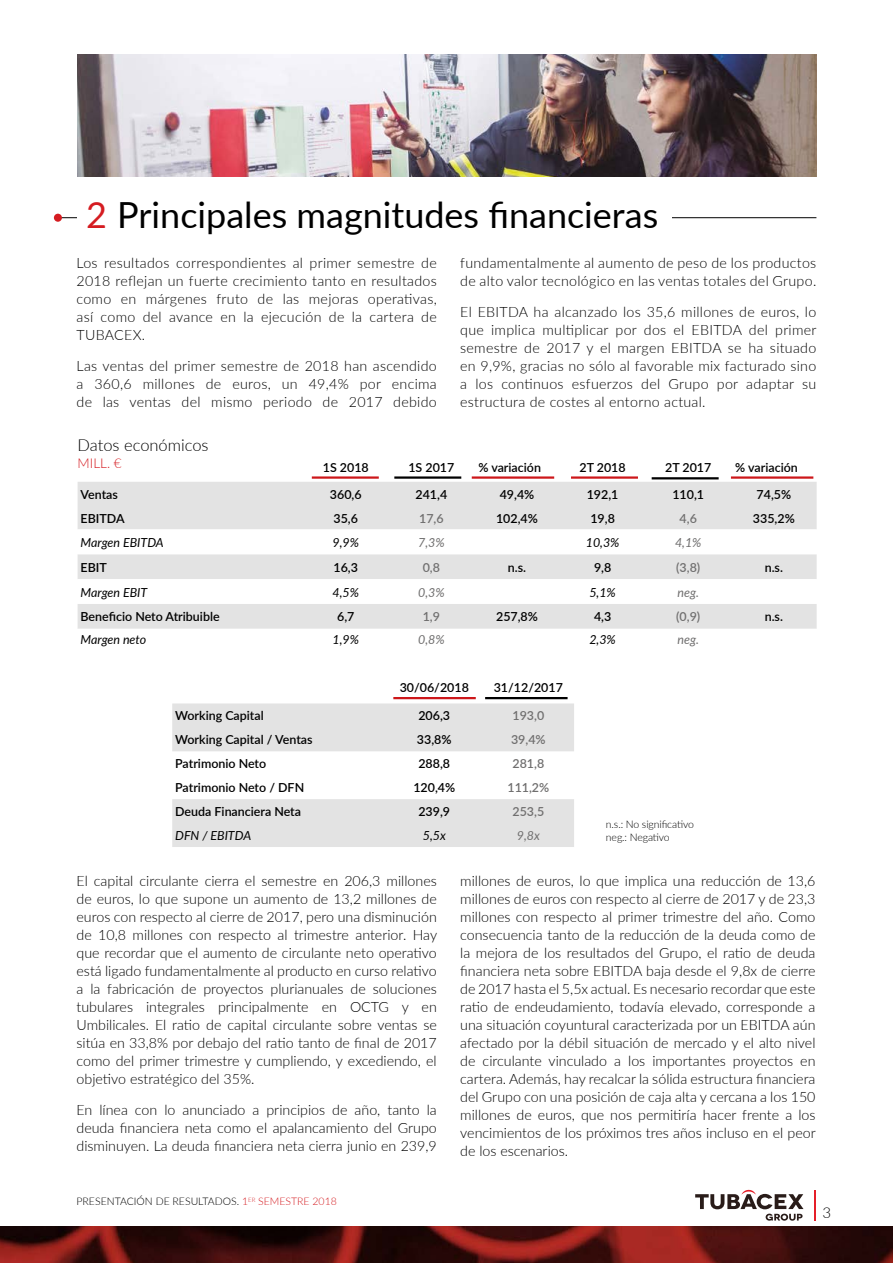
<style>
.page{position:relative;width:893px;height:1263px;background:#fff}
.page>*{position:absolute;margin:0;border:0;box-sizing:border-box;transform-origin:0 0}
.t1{font:36px "Lato";color:#000}
.t2{font:300 16.5px "Lato";color:#000}
.t3{font:300 15px "Lato";color:#000}
.t4{font:300 14.25px/18px "Lato";letter-spacing:.02em;color:#000;text-align:justify}
.t5{font:300 13.5px "Lato";color:#d51c21}
.t6{font:600 12.45px "Lato";color:#000}
.t7{font:italic 12.45px "Lato";color:#000}
.t8{font:600 12.45px "Lato";color:#706f6f}
.t9{font:italic 12.45px "Lato";color:#706f6f}
.t10{font:300 10.5px/12.6px "Lato";color:#000}
.s1{color:#d51c21}
</style>
<div class="page">
<hr style="left:814px;top:1190px;width:2px;height:31px;background:#e51f29">
<svg style="left:695px;top:1190px;width:108px;height:31px"></svg>
<img style="left:0;top:1226px;width:893px;height:37px">
<svg style="left:172px;top:703px;width:402px;height:144px;fill:#e3e3e3"></svg>
<hr style="left:393px;top:697px;width:83px;height:2px;background:#cd171a">
<hr style="left:485px;top:697px;width:83px;height:2px;background:#000">
<hr style="left:58px;top:217px;width:39px;height:1px;background:#000">
<hr style="left:218px;top:217px;width:598px;height:1px;background:#000">
<div style="left:78px;top:199px;width:38px;height:41px;background:#fff"></div>
<div style="left:117px;top:199px;width:555px;height:41px;background:#fff"></div>
<div style="left:54px;top:214px;width:8px;height:8px;background:#d51c21;border-radius:50%"></div>
<img style="left:77px;top:54px;width:739px;height:122px">
<div style="left:78px;top:482px;width:739px;height:47px;background:#e3e3e3"></div>
<svg style="left:78px;top:554px;width:739px;height:75px;fill:#e3e3e3"></svg>
<hr style="left:312px;top:476px;width:67px;height:3px;background:#cd171a">
<hr style="left:571px;top:476px;width:67px;height:3px;background:#cd171a">
<hr style="left:394px;top:476px;width:67px;height:3px;background:#000">
<hr style="left:652px;top:477px;width:67px;height:2px;background:#000">
<hr style="left:472px;top:476px;width:82px;height:3px;background:#cd171a">
<hr style="left:731px;top:476px;width:82px;height:3px;background:#cd171a">
<h1 class="t1" style="left:86px;top:189px;width:573px"><span class="s1">2</span> Principales magnitudes financieras</h1>
<p class="t4" style="left:77px;top:253px;width:362px">Los resultados correspondientes al primer semestre de 2018 reflejan un fuerte crecimiento tanto en resultados como en márgenes fruto de las mejoras operativas, así como del avance en la ejecución de la cartera de TUBACEX.</p>
<p class="t4" style="left:77px;top:356px;width:362px">Las ventas del primer semestre de 2018 han ascendido a 360,6 millones de euros, un 49,4% por encima de las ventas del mismo periodo de 2017 debido</p>
<p class="t4" style="left:460px;top:253px;width:358px">fundamentalmente al aumento de peso de los productos de alto valor tecnológico en las ventas totales del Grupo.</p>
<p class="t4" style="left:460px;top:302px;width:358px">El EBITDA ha alcanzado los 35,6 millones de euros, lo que implica multiplicar por dos el EBITDA del primer semestre de 2017 y el margen EBITDA se ha situado en 9,9%, gracias no sólo al favorable mix facturado sino a los continuos esfuerzos del Grupo por adaptar su estructura de costes al entorno actual.</p>
<p class="t2" style="left:78px;top:434px;width:133px">Datos económicos</p>
<p class="t5" style="left:78px;top:453px;width:46px">MILL. €</p>
<p class="t6" style="left:323px;top:458px;width:47px">1S 2018</p>
<p class="t6" style="left:408px;top:458px;width:47px">1S 2017</p>
<p class="t6" style="left:478px;top:458px;width:64px">% variación</p>
<p class="t6" style="left:579px;top:458px;width:48px">2T 2018</p>
<p class="t6" style="left:665px;top:458px;width:48px">2T 2017</p>
<p class="t6" style="left:735px;top:458px;width:64px">% variación</p>
<p class="t6" style="left:81px;top:485px;width:39px">Ventas</p>
<p class="t6" style="left:330px;top:485px;width:33px">360,6</p>
<p class="t6" style="left:415px;top:485px;width:33px">241,4</p>
<p class="t6" style="left:500px;top:485px;width:36px">49,4%</p>
<p class="t6" style="left:587px;top:485px;width:33px">192,1</p>
<p class="t6" style="left:672px;top:485px;width:33px">110,1</p>
<p class="t6" style="left:756px;top:485px;width:36px">74,5%</p>
<p class="t6" style="left:81px;top:509px;width:46px">EBITDA</p>
<p class="t6" style="left:334px;top:509px;width:26px">35,6</p>
<p class="t8" style="left:419px;top:509px;width:26px">17,6</p>
<p class="t6" style="left:496px;top:509px;width:43px">102,4%</p>
<p class="t6" style="left:590px;top:509px;width:26px">19,8</p>
<p class="t8" style="left:680px;top:509px;width:19px">4,6</p>
<p class="t6" style="left:753px;top:509px;width:43px">335,2%</p>
<p class="t7" style="left:81px;top:533px;width:85px">Margen EBITDA</p>
<p class="t7" style="left:333px;top:533px;width:28px">9,9%</p>
<p class="t9" style="left:418px;top:533px;width:28px">7,3%</p>
<p class="t7" style="left:586px;top:533px;width:35px">10,3%</p>
<p class="t9" style="left:675px;top:533px;width:28px">4,1%</p>
<p class="t6" style="left:81px;top:558px;width:28px">EBIT</p>
<p class="t6" style="left:334px;top:558px;width:26px">16,3</p>
<p class="t8" style="left:423px;top:558px;width:19px">0,8</p>
<p class="t6" style="left:508px;top:558px;width:20px">n.s.</p>
<p class="t6" style="left:594px;top:558px;width:19px">9,8</p>
<p class="t8" style="left:676px;top:558px;width:26px">(3,8)</p>
<p class="t6" style="left:765px;top:558px;width:20px">n.s.</p>
<p class="t7" style="left:81px;top:583px;width:68px">Margen EBIT</p>
<p class="t7" style="left:333px;top:583px;width:28px">4,5%</p>
<p class="t9" style="left:418px;top:583px;width:28px">0,3%</p>
<p class="t7" style="left:589px;top:583px;width:28px">5,1%</p>
<p class="t9" style="left:677px;top:583px;width:23px">neg.</p>
<p class="t6" style="left:81px;top:608px;width:141px">Beneficio Neto Atribuible</p>
<p class="t6" style="left:337px;top:608px;width:19px">6,7</p>
<p class="t8" style="left:423px;top:608px;width:19px">1,9</p>
<p class="t6" style="left:496px;top:608px;width:43px">257,8%</p>
<p class="t6" style="left:594px;top:608px;width:19px">4,3</p>
<p class="t8" style="left:676px;top:608px;width:26px">(0,9)</p>
<p class="t6" style="left:765px;top:608px;width:20px">n.s.</p>
<p class="t7" style="left:81px;top:630px;width:67px">Margen neto</p>
<p class="t7" style="left:333px;top:630px;width:28px">1,9%</p>
<p class="t9" style="left:418px;top:630px;width:28px">0,8%</p>
<p class="t7" style="left:589px;top:630px;width:28px">2,3%</p>
<p class="t9" style="left:677px;top:630px;width:23px">neg.</p>
<p class="t6" style="left:400px;top:678px;width:71px">30/06/2018</p>
<p class="t6" style="left:494px;top:678px;width:71px">31/12/2017</p>
<p class="t6" style="left:175px;top:707px;width:90px">Working Capital</p>
<p class="t6" style="left:418px;top:707px;width:33px">206,3</p>
<p class="t8" style="left:512px;top:707px;width:33px">193,0</p>
<p class="t6" style="left:175px;top:731px;width:139px">Working Capital / Ventas</p>
<p class="t6" style="left:417px;top:731px;width:36px">33,8%</p>
<p class="t8" style="left:511px;top:731px;width:36px">39,4%</p>
<p class="t6" style="left:175px;top:755px;width:93px">Patrimonio Neto</p>
<p class="t6" style="left:418px;top:755px;width:33px">288,8</p>
<p class="t8" style="left:512px;top:755px;width:33px">281,8</p>
<p class="t6" style="left:175px;top:779px;width:131px">Patrimonio Neto / DFN</p>
<p class="t6" style="left:413px;top:779px;width:43px">120,4%</p>
<p class="t8" style="left:507px;top:779px;width:43px">111,2%</p>
<p class="t6" style="left:175px;top:802px;width:127px">Deuda Financiera Neta</p>
<p class="t6" style="left:418px;top:802px;width:33px">239,9</p>
<p class="t8" style="left:512px;top:802px;width:33px">253,5</p>
<p class="t7" style="left:175px;top:827px;width:78px">DFN / EBITDA</p>
<p class="t7" style="left:423px;top:827px;width:25px">5,5x</p>
<p class="t9" style="left:517px;top:827px;width:25px">9,8x</p>
<p class="t10" style="left:606px;top:818px;width:89px">n.s.: No significativo neg.: Negativo</p>
<p class="t4" style="left:77px;top:872px;width:362px">El capital circulante cierra el semestre en 206,3 millones de euros, lo que supone un aumento de 13,2 millones de euros con respecto al cierre de 2017, pero una disminución de 10,8 millones con respecto al trimestre anterior. Hay que recordar que el aumento de circulante neto operativo está ligado fundamentalmente al producto en curso relativo a la fabricación de proyectos plurianuales de soluciones tubulares integrales principalmente en OCTG y en Umbilicales. El ratio de capital circulante sobre ventas se sitúa en 33,8% por debajo del ratio tanto de final de 2017 como del primer trimestre y cumpliendo, y excediendo, el objetivo estratégico del 35%.</p>
<p class="t4" style="left:77px;top:1100px;width:362px">En línea con lo anunciado a principios de año, tanto la deuda financiera neta como el apalancamiento del Grupo disminuyen. La deuda financiera neta cierra junio en 239,9</p>
<p class="t10" style="left:77px;top:1195px;width:262px">PRESENTACIÓN DE RESULTADOS. <span class="s1">1</span><sup>ER</sup> <span class="s1">SEMESTRE 2018</span></p>
<p class="t4" style="left:460px;top:872px;width:357px">millones de euros, lo que implica una reducción de 13,6 millones de euros con respecto al cierre de 2017 y de 23,3 millones con respecto al primer trimestre del año. Como consecuencia tanto de la reducción de la deuda como de la mejora de los resultados del Grupo, el ratio de deuda financiera neta sobre EBITDA baja desde el 9,8x de cierre de 2017 hasta el 5,5x actual. Es necesario recordar que este ratio de endeudamiento, todavía elevado, corresponde a una situación coyuntural caracterizada por un EBITDA aún afectado por la débil situación de mercado y el alto nivel de circulante vinculado a los importantes proyectos en cartera. Además, hay recalcar la sólida estructura financiera del Grupo con una posición de caja alta y cercana a los 150 millones de euros, que nos permitiría hacer frente a los vencimientos de los próximos tres años incluso en el peor de los escenarios.</p>
<p class="t3" style="left:823px;top:1202px;width:10px">3</p>
</div>
